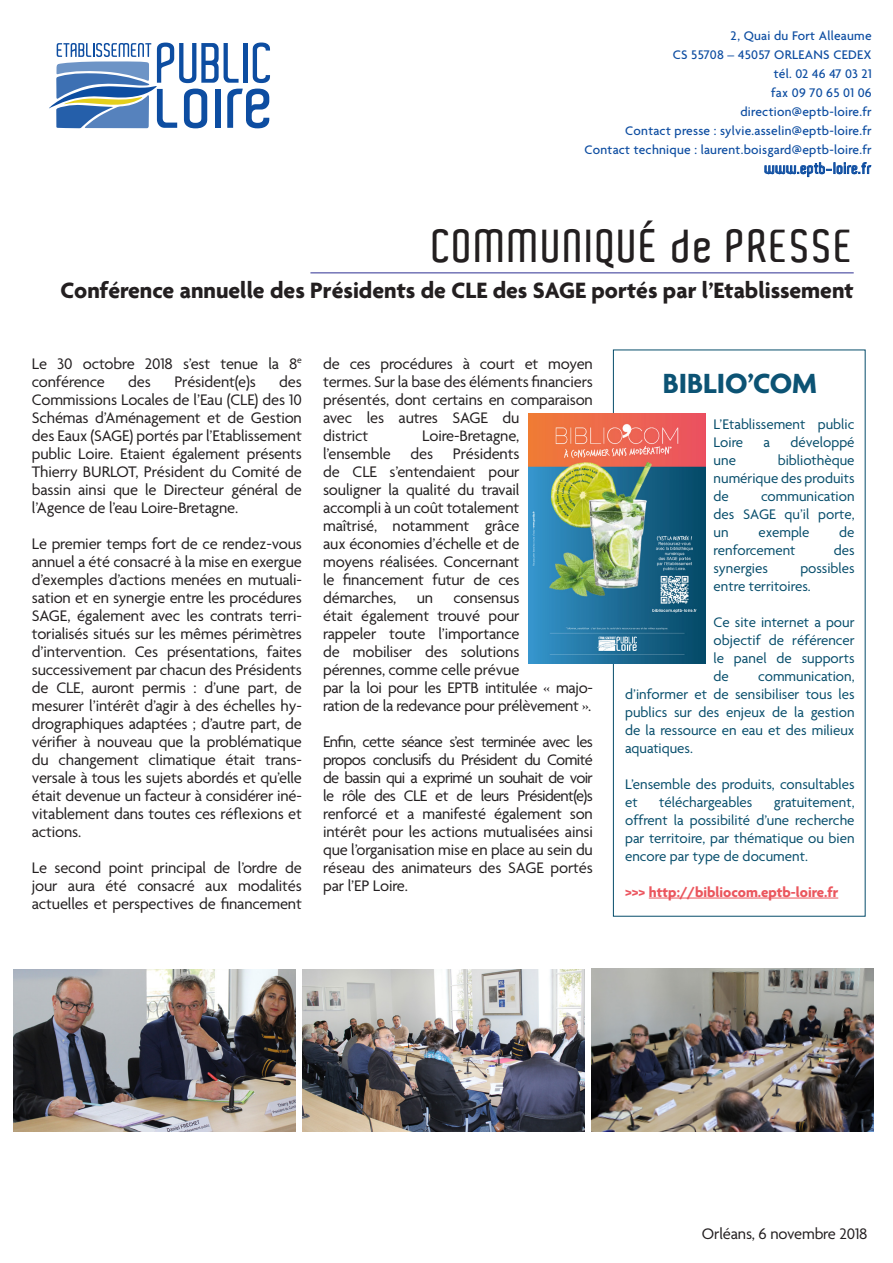
<style>
.page{position:relative;width:893px;height:1263px;background:#fff}
.page>*{position:absolute;margin:0;border:0;box-sizing:border-box;transform-origin:0 0}
.t1{font:600 45px "Aldo";letter-spacing:.05em;color:#231f20}
.t2{font:700 30px "Agenda";color:#0c5374}
.t3{font:700 24px "Agenda";color:#231f20}
.t4{font:16.5px/18px "Agenda";letter-spacing:-.01em;color:#231f20;text-align:justify}
.t5{font:15px/18px "Agenda";color:#064d6b;text-align:justify}
.t6{font:700 15px "Agenda";color:#eb565d}
.t7{font:600 15px "Aldo";letter-spacing:.03em;color:#0d4da1}
.t8{font:500 13.5px "Agenda";letter-spacing:.02em;color:#0d4da1}
.s1{color:#eb545e}
</style>
<div class="page">
<svg style="left:764px;top:162px;width:107px;height:15px"></svg>
<svg style="left:49px;top:43px;width:221px;height:85px"></svg>
<hr style="left:310px;top:272px;width:544px;height:1px;background:#2e3092">
<hr style="left:649px;top:898px;width:189px;height:1px;background:#eb565d">
<img style="left:529px;top:414px;width:177px;height:249px">
<img style="left:14px;top:969px;width:282px;height:162px">
<img style="left:303px;top:969px;width:282px;height:163px">
<img style="left:591px;top:968px;width:282px;height:163px">
<p class="t8" style="left:731px;top:28px;width:143px">2, Quai du Fort Alleaume</p>
<p class="t8" style="left:673px;top:47px;width:200px">CS 55708 – 45057 ORLEANS CEDEX</p>
<p class="t8" style="left:774px;top:66px;width:99px">tél. 02 46 47 03 21</p>
<p class="t8" style="left:771px;top:85px;width:102px">fax 09 70 65 01 06</p>
<p class="t8" style="left:740px;top:104px;width:133px">direction@eptb-loire.fr</p>
<p class="t8" style="left:625px;top:123px;width:248px">Contact presse : sylvie.asselin@eptb-loire.fr</p>
<p class="t8" style="left:584px;top:142px;width:289px">Contact technique : laurent.boisgard@eptb-loire.fr</p>
<p class="t7" style="left:765px;top:160px;width:108px">www.eptb-loire.fr</p>
<p class="t1" style="left:433px;top:221px;width:422px">COMMUNIQUÉ de PRESSE</p>
<p class="t3" style="left:61px;top:276px;width:794px">Conférence annuelle des Présidents de CLE des SAGE portés par l’Etablissement</p>
<p class="t4" style="left:32px;top:354px;width:272px">Le 30 octobre 2018 s’est tenue la 8<sup>e </sup>conférence</p>
<p class="t4" style="left:32px;top:372px;width:272px;text-indent:247px">des Commissions Locales de l’Eau (CLE) des 10<br>Schémas d’Aménagement et de Gestion des Eaux (SAGE) portés par l’Etablissement public Loire. Etaient également présents Thierry BURLOT, Président du Comité de bassin ainsi que le Directeur général de l’Agence de l’eau Loire-Bretagne.</p>
<p class="t4" style="left:32px;top:534px;width:272px">Le premier temps fort de ce rendez-vous annuel a été consacré à la mise en exergue d’exemples d’actions menées en mutuali&shy;sation et en synergie entre les procédures SAGE, également avec les contrats terri&shy;torialisés situés sur les mêmes périmètres d’intervention. Ces présentations, faites successivement par chacun des Présidents de CLE, auront permis : d’une part, de mesurer l’intérêt d’agir à des échelles hy&shy;drographiques adaptées ; d’autre part, de vérifier à nouveau que la problématique du changement climatique était trans&shy;versale à tous les sujets abordés et qu’elle était devenue un facteur à considérer iné&shy;vitablement dans toutes ces réflexions et actions.</p>
<p class="t4" style="left:32px;top:858px;width:272px">Le second point principal de l’ordre de jour aura été consacré aux modalités actuelles et perspectives de financement</p>
<p class="t4" style="left:128px;top:372px;width:24px">des</p>
<p class="t4" style="left:174px;top:372px;width:83px">Président(e)s</p>
<p class="t4" style="left:323px;top:354px;width:271px;text-align:left">de ces procédures à court et moyen termes. Sur la base des éléments financiers présentés, dont certains en comparaison avec les autres SAGE du<br>district</p>
<p class="t4" style="left:323px;top:426px;width:271px;text-align:left;text-indent:99px">Loire-Bretagne,<br>l’ensemble des Présidents<br>de CLE s’entendaient pour<br>souligner la qualité du travail<br>accompli à un coût totalement<br>maîtrisé, notamment grâce<br>aux économies d’échelle et de<br>moyens réalisées. Concernant<br>le financement futur de ces démarches, un consensus<br>était également trouvé pour<br>rappeler toute l’importance<br>de mobiliser des solutions<br>pérennes, comme celle prévue<br>par la loi pour les EPTB intitulée « majo&shy;ration de la redevance pour prélèvement ».</p>
<p class="t4" style="left:323px;top:732px;width:271px">Enfin, cette séance s’est terminée avec les propos conclusifs du Président du Comité de bassin qui a exprimé un souhait de voir le rôle des CLE et de leurs Président(e)s renforcé et a manifesté également son intérêt pour les actions mutualisées ainsi que l’organisation mise en place au sein du réseau des animateurs des SAGE portés par l’EP Loire.</p>
<p class="t2" style="left:663px;top:365px;width:156px">BIBLIO’COM</p>
<p class="t5" style="left:714px;top:415px;width:142px">L’Etablissement public<br>Loire</p>
<p class="t5" style="left:764px;top:433px;width:8px">a</p>
<p class="t5" style="left:791px;top:433px;width:66px">développé</p>
<p class="t5" style="left:714px;top:451px;width:143px;text-indent:64px">bibliothèque numérique des produits de</p>
<p class="t5" style="left:714px;top:451px;width:24px">une</p>
<p class="t5" style="left:714px;top:487px;width:143px;text-indent:47px">communication des SAGE qu’il porte, un</p>
<p class="t5" style="left:758px;top:523px;width:53px">exemple</p>
<p class="t5" style="left:839px;top:523px;width:17px">de</p>
<p class="t5" style="left:714px;top:541px;width:83px">renforcement</p>
<p class="t5" style="left:834px;top:541px;width:22px">des</p>
<p class="t5" style="left:714px;top:559px;width:56px">synergies</p>
<p class="t5" style="left:714px;top:559px;width:142px;text-indent:87px">possibles entre territoires.</p>
<p class="t5" style="left:714px;top:613px;width:142px">Ce site internet a pour objectif de référencer le panel de supports de</p>
<p class="t5" style="left:625px;top:667px;width:231px;text-indent:133px">communication, d’informer et de sensibiliser tous les publics sur des enjeux de la gestion de la ressource en eau et des milieux aquatiques.</p>
<p class="t5" style="left:625px;top:775px;width:231px">L’ensemble des produits, consultables et</p>
<p class="t5" style="left:659px;top:793px;width:95px">téléchargeables</p>
<p class="t5" style="left:625px;top:793px;width:231px;text-indent:149px">gratuitement, offrent la possibilité d’une recherche par territoire, par thématique ou bien encore par type de document.</p>
<p class="t6" style="left:625px;top:883px;width:215px"><span class="s1">&gt;&gt;&gt;</span> http://bibliocom.eptb-loire.fr</p>
<p class="t4" style="left:702px;top:1225px;width:167px">Orléans, 6 novembre 2018</p>
</div>
